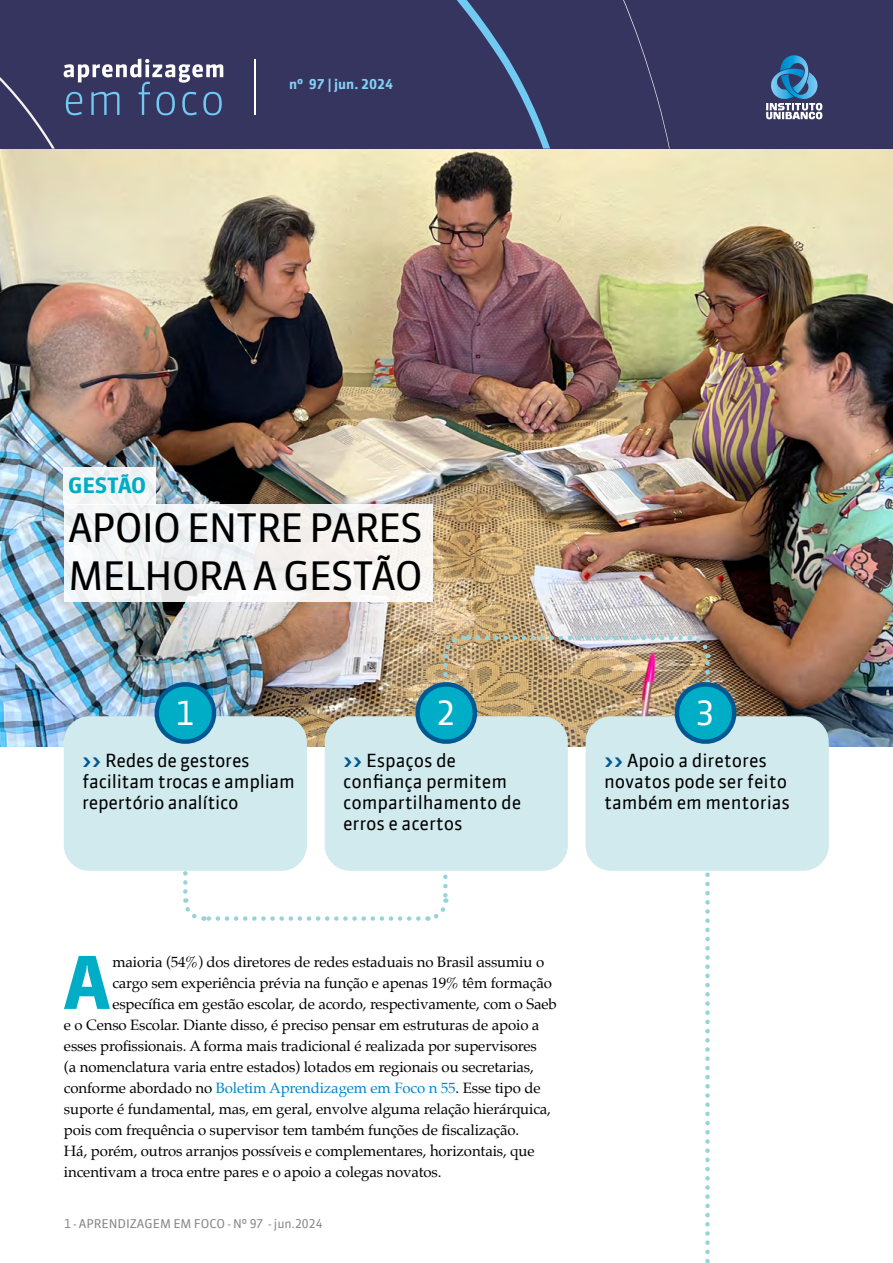
<style>
.page{position:relative;width:893px;height:1263px;background:#fff}
.page>*{position:absolute;margin:0;border:0;box-sizing:border-box;transform-origin:0 0}
.t1{font:700 72.3px "Sanuk Offc";color:#00adc6}
.t2{font:39px/48px "Sanuk Offc";letter-spacing:-.03em;color:#000}
.t3{font:33px "Sanuk Offc";color:#fff}
.t4{font:700 21px "Sanuk Offc";letter-spacing:-.01em;color:#00adc6}
.t5{font:18px/21px "Sanuk Offc";letter-spacing:-.005em;color:#000}
.t6{font:15px "Palatino";letter-spacing:-.01em;color:#000}
.t7{font:700 13.5px "Sanuk Offc";color:#83d0f5}
.t8{font:12px "Sanuk Offc";color:#878787}
.s1{font-weight:700;color:#005892}
.s2{color:#0084ca}
</style>
<div class="page">
<img style="left:0;top:149px;width:893px;height:597px">
<div style="left:64px;top:716px;width:243px;height:155px;background:#d0eaee;border-radius:26px"></div>
<div style="left:586px;top:716px;width:243px;height:155px;background:#d0eaee;border-radius:26px"></div>
<svg style="left:148px;top:604px;width:595px;height:659px"></svg>
<div style="left:64px;top:553px;width:368px;height:49px;background:linear-gradient(to right,#edf1f3,#f9f5f2)"></div>
<div style="left:64px;top:505px;width:368px;height:48px;background:#f4f3f2"></div>
<div style="left:64px;top:467px;width:92px;height:38px;background:#f2f6f7"></div>
<div style="left:0;top:0;width:893px;height:149px;background:#353560"></div>
<svg style="left:766px;top:55px;width:56px;height:64px"></svg>
<hr style="left:255px;top:59px;width:1px;height:56px;background:#fff">
<svg style="left:64px;top:59px;width:159px;height:56px"></svg>
<svg style="left:457px;top:0;width:93px;height:149px"></svg>
<svg style="left:0;top:77px;width:55px;height:72px"></svg>
<svg style="left:623px;top:0;width:47px;height:149px"></svg>
<p class="t7" style="left:289px;top:76px;width:106px">nº 97 | jun. 2024</p>
<h3 class="t4" style="left:68px;top:472px;width:80px">GESTÃO</h3>
<h2 class="t2" style="left:68px;top:504px;width:356px">APOIO ENTRE PARES<br>MELHORA A GESTÃO</h2>
<h3 class="t3" style="left:175px;top:693px;width:20px">1</h3>
<h3 class="t3" style="left:436px;top:693px;width:20px">2</h3>
<p class="t5" style="left:82px;top:750px;width:214px"><span class="s1">&gt;&gt;</span> Redes de gestores facilitam trocas e ampliam repertório analítico</p>
<p class="t5" style="left:343px;top:750px;width:180px"><span class="s1">&gt;&gt;</span> Espaços de confiança permitem compartilhamento de erros e acertos</p>
<h3 class="t3" style="left:696px;top:693px;width:20px">3</h3>
<p class="t5" style="left:604px;top:750px;width:187px"><span class="s1">&gt;&gt;</span> Apoio a diretores novatos pode ser feito também em mentorias</p>
<h1 class="t1" style="left:64px;top:938px;width:48px">A</h1>
<p class="t6" style="left:112px;top:949px;width:433px">maioria (54%) dos diretores de redes estaduais no Brasil assumiu o</p>
<p class="t6" style="left:112px;top:970px;width:441px">cargo sem experiência prévia na função e apenas 19% têm formação</p>
<p class="t6" style="left:112px;top:991px;width:446px">específica em gestão escolar, de acordo, respectivamente, com o Saeb</p>
<p class="t6" style="left:64px;top:1012px;width:477px">e o Censo Escolar. Diante disso, é preciso pensar em estruturas de apoio a</p>
<p class="t6" style="left:64px;top:1033px;width:474px">esses profissionais. A forma mais tradicional é realizada por supervisores</p>
<p class="t6" style="left:64px;top:1054px;width:471px">(a nomenclatura varia entre estados) lotados em regionais ou secretarias,</p>
<p class="t6" style="left:64px;top:1075px;width:478px">conforme abordado no <span class="s2">Boletim Aprendizagem em Foco n 55</span>. Esse tipo de</p>
<p class="t6" style="left:64px;top:1096px;width:488px">suporte é fundamental, mas, em geral, envolve alguma relação hierárquica,</p>
<p class="t6" style="left:64px;top:1117px;width:457px">pois com frequência o supervisor tem também funções de fiscalização.</p>
<p class="t6" style="left:64px;top:1138px;width:472px">Há, porém, outros arranjos possíveis e complementares, horizontais, que</p>
<p class="t6" style="left:64px;top:1159px;width:379px">incentivam a troca entre pares e o apoio a colegas novatos.</p>
<p class="t8" style="left:64px;top:1216px;width:260px">1 - APRENDIZAGEM EM FOCO - Nº 97 - jun.2024</p>
</div>
